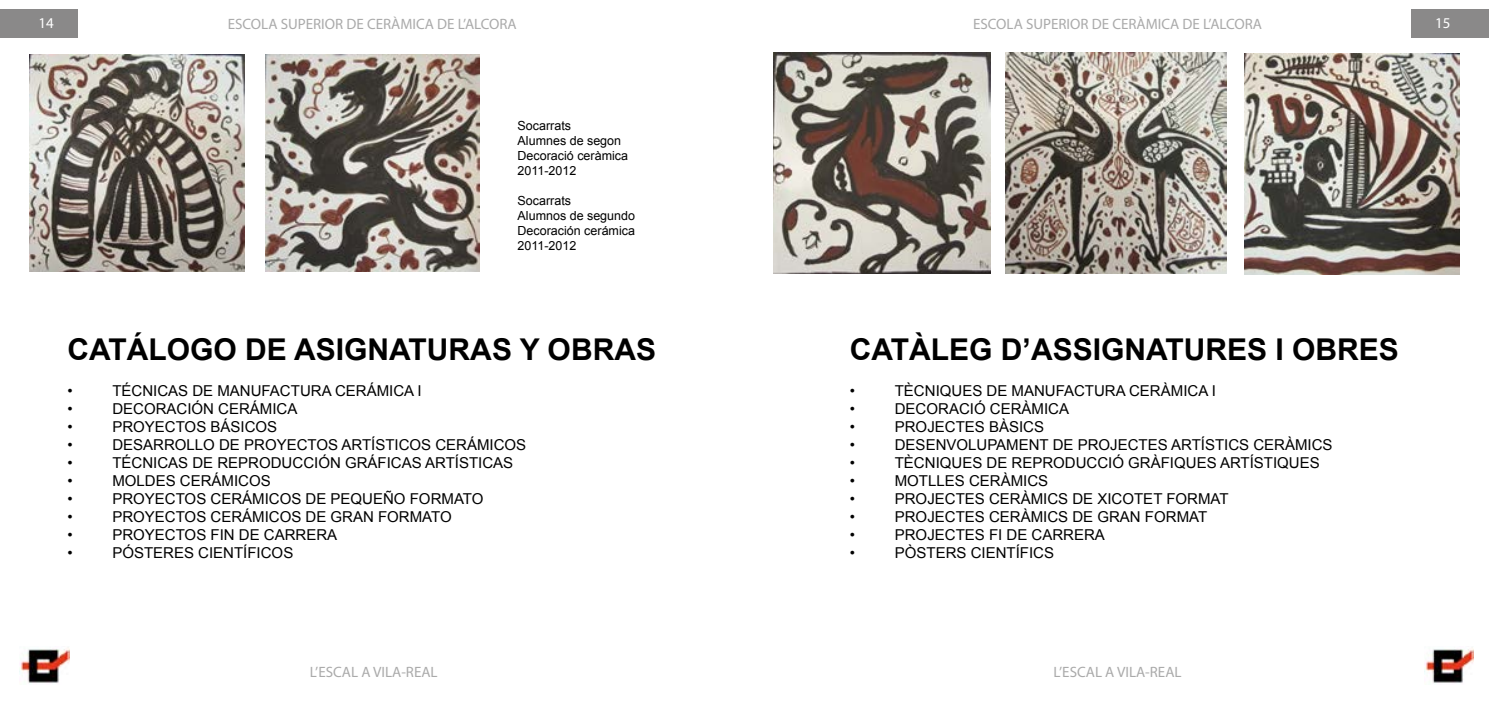
<style>
.page{position:relative;width:1489px;height:709px;background:#fff}
.page>*{position:absolute;margin:0;border:0;box-sizing:border-box;transform-origin:0 0}
.t1{font:700 30px "Arial";color:#000}
.t2{font:15px "Arial";color:#000}
.t3{font:15px "Myriad Pro";color:#aaa}
.t4{font:15px "Myriad Pro";color:#fff}
.t5{font:12.5px/15px "Arial";color:#000}
</style>
<div class="page">
<img style="left:20px;top:647px;width:49px;height:36px">
<img style="left:1424px;top:647px;width:49px;height:36px">
<img style="left:30px;top:54px;width:214px;height:217px">
<img style="left:265px;top:54px;width:214px;height:218px">
<img style="left:773px;top:53px;width:217px;height:221px">
<img style="left:1005px;top:52px;width:221px;height:222px">
<img style="left:1244px;top:53px;width:214px;height:222px">
<div style="left:0;top:10px;width:77px;height:28px;background:#8a8989"></div>
<div style="left:1411px;top:10px;width:77px;height:28px;background:#8a8989"></div>
<p class="t3" style="left:228px;top:15px;width:290px">ESCOLA SUPERIOR DE CERÀMICA DE L’ALCORA</p>
<p class="t4" style="left:38px;top:14px;width:17px">14</p>
<p class="t3" style="left:973px;top:15px;width:290px">ESCOLA SUPERIOR DE CERÀMICA DE L’ALCORA</p>
<p class="t4" style="left:1434px;top:14px;width:17px">15</p>
<p class="t5" style="left:517px;top:118px;width:112px">Socarrats<br>Alumnes de segon<br>Decoració ceràmica<br>2011-2012</p>
<p class="t5" style="left:517px;top:193px;width:119px">Socarrats<br>Alumnos de segundo<br>Decoración cerámica<br>2011-2012</p>
<h1 class="t1" style="left:67px;top:330px;width:590px">CATÁLOGO DE ASIGNATURAS Y OBRAS</h1>
<p class="t2" style="left:67px;top:381px;width:7px">•</p>
<p class="t2" style="left:112px;top:381px;width:311px">TÉCNICAS DE MANUFACTURA CERÁMICA I</p>
<p class="t2" style="left:67px;top:399px;width:7px">•</p>
<p class="t2" style="left:112px;top:399px;width:187px">DECORACIÓN CERÁMICA</p>
<p class="t2" style="left:67px;top:417px;width:7px">•</p>
<p class="t2" style="left:112px;top:417px;width:166px">PROYECTOS BÁSICOS</p>
<p class="t2" style="left:67px;top:435px;width:7px">•</p>
<p class="t2" style="left:112px;top:435px;width:415px">DESARROLLO DE PROYECTOS ARTÍSTICOS CERÁMICOS</p>
<p class="t2" style="left:67px;top:453px;width:7px">•</p>
<p class="t2" style="left:112px;top:453px;width:402px">TÉCNICAS DE REPRODUCCIÓN GRÁFICAS ARTÍSTICAS</p>
<p class="t2" style="left:67px;top:471px;width:7px">•</p>
<p class="t2" style="left:112px;top:471px;width:160px">MOLDES CERÁMICOS</p>
<p class="t2" style="left:67px;top:489px;width:7px">•</p>
<p class="t2" style="left:112px;top:489px;width:372px">PROYECTOS CERÁMICOS DE PEQUEÑO FORMATO</p>
<p class="t2" style="left:67px;top:507px;width:7px">•</p>
<p class="t2" style="left:112px;top:507px;width:341px">PROYECTOS CERÁMICOS DE GRAN FORMATO</p>
<p class="t2" style="left:67px;top:525px;width:7px">•</p>
<p class="t2" style="left:112px;top:525px;width:226px">PROYECTOS FIN DE CARRERA</p>
<p class="t2" style="left:67px;top:543px;width:7px">•</p>
<p class="t2" style="left:112px;top:543px;width:182px">PÓSTERES CIENTÍFICOS</p>
<h1 class="t1" style="left:849px;top:330px;width:550px">CATÀLEG D’ASSIGNATURES I OBRES</h1>
<p class="t2" style="left:849px;top:381px;width:7px">•</p>
<p class="t2" style="left:894px;top:381px;width:322px">TÈCNIQUES DE MANUFACTURA CERÀMICA I</p>
<p class="t2" style="left:849px;top:399px;width:7px">•</p>
<p class="t2" style="left:894px;top:399px;width:176px">DECORACIÓ CERÀMICA</p>
<p class="t2" style="left:849px;top:417px;width:7px">•</p>
<p class="t2" style="left:894px;top:417px;width:151px">PROJECTES BÀSICS</p>
<p class="t2" style="left:849px;top:435px;width:7px">•</p>
<p class="t2" style="left:894px;top:435px;width:439px">DESENVOLUPAMENT DE PROJECTES ARTÍSTICS CERÀMICS</p>
<p class="t2" style="left:849px;top:453px;width:7px">•</p>
<p class="t2" style="left:894px;top:453px;width:426px">TÈCNIQUES DE REPRODUCCIÓ GRÀFIQUES ARTÍSTIQUES</p>
<p class="t2" style="left:849px;top:471px;width:7px">•</p>
<p class="t2" style="left:894px;top:471px;width:155px">MOTLLES CERÀMICS</p>
<p class="t2" style="left:849px;top:489px;width:7px">•</p>
<p class="t2" style="left:894px;top:489px;width:335px">PROJECTES CERÀMICS DE XICOTET FORMAT</p>
<p class="t2" style="left:849px;top:507px;width:7px">•</p>
<p class="t2" style="left:894px;top:507px;width:314px">PROJECTES CERÀMICS DE GRAN FORMAT</p>
<p class="t2" style="left:849px;top:525px;width:7px">•</p>
<p class="t2" style="left:894px;top:525px;width:212px">PROJECTES FI DE CARRERA</p>
<p class="t2" style="left:849px;top:543px;width:7px">•</p>
<p class="t2" style="left:894px;top:543px;width:161px">PÒSTERS CIENTÍFICS</p>
<p class="t3" style="left:310px;top:663px;width:129px">L’ESCAL A VILA-REAL</p>
<p class="t3" style="left:1053px;top:662px;width:129px">L’ESCAL A VILA-REAL</p>
</div>
